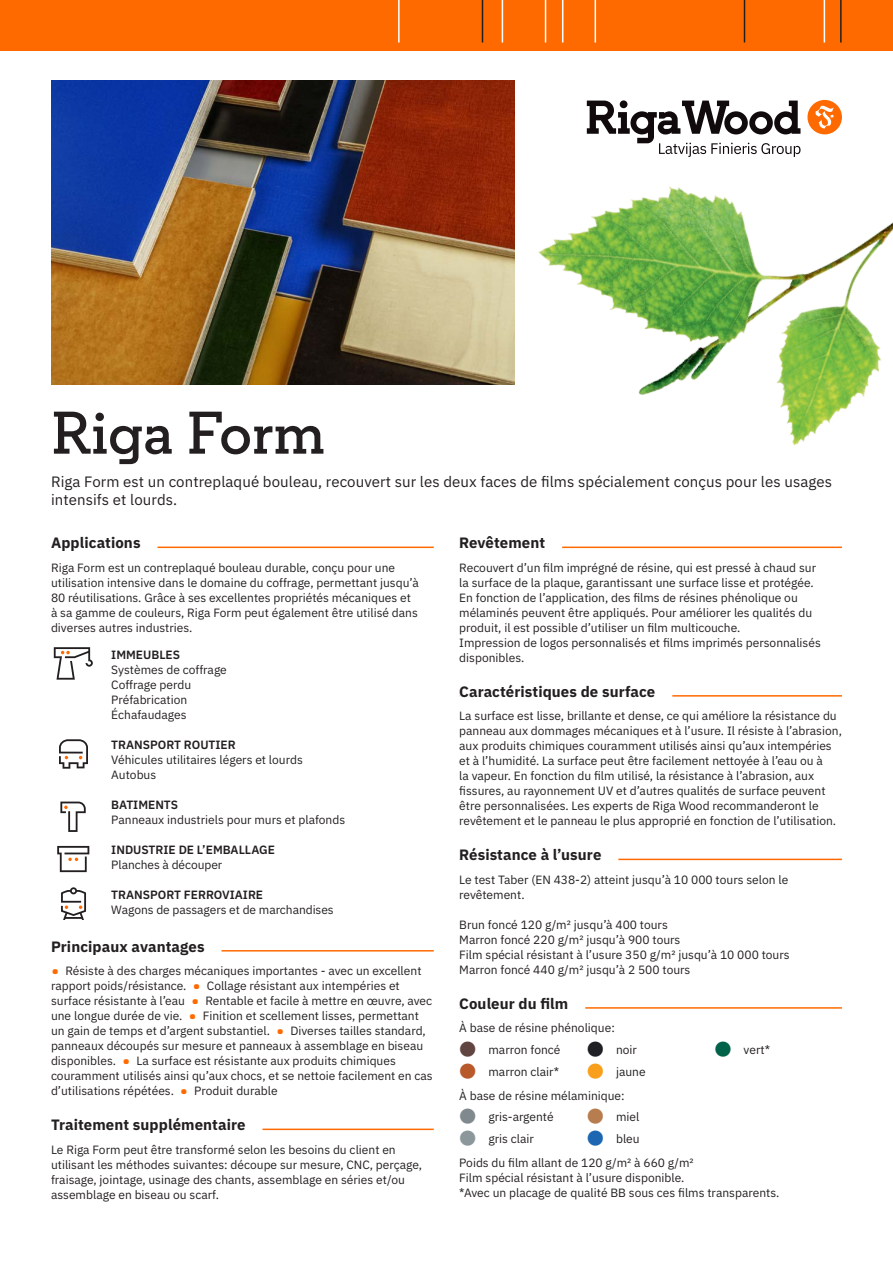
<style>
.page{position:relative;width:893px;height:1263px;background:#fff}
.page>*{position:absolute;margin:0;border:0;box-sizing:border-box;transform-origin:0 0}
.Nosaukums{font:600 60px "Regular Slab";letter-spacing:.005em;color:#231f20}
.Sadaļa{font:700 15px "IBM Plex Sans";letter-spacing:.005em;color:#231f20}
.ievadteksts{font:15px/18px "IBM Plex Sans";letter-spacing:.005em;color:#231f20}
.pamatteksts__6{font:12px/15px "IBM Plex Sans";color:#231f20}
.pamatteksts__3{font:12px/15px "IBM Plex Sans";color:#231f20}
.tabula{font:12px "IBM Plex Sans";color:#231f20}
.Virsraksts_tabulā{font:600 12px "IBM Plex Sans";color:#231f20}
.s1{font-size:21px;color:#ff6a00}
</style>
<div class="page">
<div style="left:0;top:0;width:893px;height:51px;background:#ff6a00"></div>
<hr style="left:398px;top:0;width:2px;height:43px;background:#fff">
<img style="left:475px;top:0;width:418px;height:549px">
<hr style="left:51px;top:547px;width:383px;height:1px;background:#ff6a00">
<div style="left:51px;top:544px;width:106px;height:7px;background:#fff"></div>
<hr style="left:51px;top:950px;width:383px;height:1px;background:#ff6a00">
<div style="left:51px;top:947px;width:170px;height:8px;background:#fff"></div>
<hr style="left:51px;top:1128px;width:383px;height:2px;background:#ff6a00">
<div style="left:51px;top:1126px;width:212px;height:7px;background:#fff"></div>
<hr style="left:459px;top:547px;width:383px;height:1px;background:#ff6a00">
<div style="left:459px;top:544px;width:103px;height:7px;background:#fff"></div>
<hr style="left:459px;top:695px;width:383px;height:2px;background:#ff6a00">
<div style="left:459px;top:692px;width:213px;height:8px;background:#fff"></div>
<hr style="left:459px;top:859px;width:383px;height:1px;background:#ff6a00">
<div style="left:459px;top:856px;width:159px;height:7px;background:#fff"></div>
<hr style="left:459px;top:1007px;width:383px;height:2px;background:#ff6a00">
<div style="left:459px;top:1004px;width:126px;height:8px;background:#fff"></div>
<svg style="left:54px;top:647px;width:39px;height:33px"></svg>
<svg style="left:59px;top:739px;width:29px;height:30px"></svg>
<svg style="left:60px;top:801px;width:26px;height:31px"></svg>
<svg style="left:57px;top:846px;width:32px;height:26px"></svg>
<svg style="left:61px;top:887px;width:25px;height:33px"></svg>
<img style="left:51px;top:81px;width:463px;height:303px">
<p class="Nosaukums" style="left:51px;top:396px;width:275px">Riga Form</p>
<p class="ievadteksts" style="left:51px;top:471px;width:782px">Riga Form est un contreplaqué bouleau, recouvert sur les deux faces de films spécialement conçus pour les usages intensifs et lourds.</p>
<p class="Sadaļa" style="left:51px;top:531px;width:91px">Applications</p>
<p class="pamatteksts__3" style="left:51px;top:559px;width:369px">Riga Form est un contreplaqué bouleau durable, conçu pour une utilisation intensive dans le domaine du coffrage, permettant jusqu’à 80 réutilisations. Grâce à ses excellentes propriétés mécaniques et à sa gamme de couleurs, Riga Form peut également être utilisé dans diverses autres industries.</p>
<p class="Virsraksts_tabulā" style="left:111px;top:645px;width:70px">IMMEUBLES</p>
<p class="tabula" style="left:111px;top:660px;width:117px">Systèmes de coffrage</p>
<p class="tabula" style="left:111px;top:675px;width:81px">Coffrage perdu</p>
<p class="tabula" style="left:111px;top:690px;width:77px">Préfabrication</p>
<p class="tabula" style="left:111px;top:705px;width:77px">Échafaudages</p>
<p class="Virsraksts_tabulā" style="left:111px;top:735px;width:126px">TRANSPORT ROUTIER</p>
<p class="tabula" style="left:111px;top:750px;width:193px">Véhicules utilitaires légers et lourds</p>
<p class="tabula" style="left:111px;top:765px;width:47px">Autobus</p>
<p class="Virsraksts_tabulā" style="left:111px;top:795px;width:68px">BATIMENTS</p>
<p class="tabula" style="left:111px;top:810px;width:235px">Panneaux industriels pour murs et plafonds</p>
<p class="Virsraksts_tabulā" style="left:111px;top:840px;width:165px">INDUSTRIE DE L’EMBALLAGE</p>
<p class="tabula" style="left:111px;top:855px;width:113px">Planches à découper</p>
<p class="Virsraksts_tabulā" style="left:111px;top:885px;width:153px">TRANSPORT FERROVIAIRE</p>
<p class="tabula" style="left:111px;top:900px;width:224px">Wagons de passagers et de marchandises</p>
<p class="Sadaļa" style="left:51px;top:934px;width:155px">Principaux avantages</p>
<p class="pamatteksts__6" style="left:51px;top:962px;width:383px"><span class="s1">•</span> Résiste à des charges mécaniques importantes - avec un excellent rapport poids/résistance. <span class="s1">•</span> Collage résistant aux intempéries et surface résistante à l’eau <span class="s1">•</span> Rentable et facile à mettre en œuvre, avec une longue durée de vie. <span class="s1">•</span> Finition et scellement lisses, permettant un gain de temps et d’argent substantiel. <span class="s1">•</span> Diverses tailles standard, panneaux découpés sur mesure et panneaux à assemblage en biseau disponibles. <span class="s1">•</span> La surface est résistante aux produits chimiques couramment utilisés ainsi qu’aux chocs, et se nettoie facilement en cas d’utilisations répétées. <span class="s1">•</span> Produit durable</p>
<p class="Sadaļa" style="left:51px;top:1113px;width:196px">Traitement supplémentaire</p>
<p class="pamatteksts__6" style="left:51px;top:1141px;width:373px">Le Riga Form peut être transformé selon les besoins du client en utilisant les méthodes suivantes: découpe sur mesure, CNC, perçage, fraisage, jointage, usinage des chants, assemblage en séries et/ou assemblage en biseau ou scarf.</p>
<p class="Sadaļa" style="left:459px;top:531px;width:87px">Revêtement</p>
<p class="pamatteksts__6" style="left:459px;top:559px;width:358px">Recouvert d’un film imprégné de résine, qui est pressé à chaud sur la surface de la plaque, garantissant une surface lisse et protégée.<br>En fonction de l’application, des films de résines phénolique ou mélaminés peuvent être appliqués. Pour améliorer les qualités du produit, il est possible d’utiliser un film multicouche.</p>
<p class="pamatteksts__6" style="left:459px;top:634px;width:363px">Impression de logos personnalisés et films imprimés personnalisés disponibles.</p>
<p class="Sadaļa" style="left:459px;top:679px;width:198px">Caractéristiques de surface</p>
<p class="pamatteksts__6" style="left:459px;top:707px;width:384px">La surface est lisse, brillante et dense, ce qui améliore la résistance du panneau aux dommages mécaniques et à l’usure. Il résiste à l’abrasion, aux produits chimiques couramment utilisés ainsi qu’aux intempéries et à l’humidité. La surface peut être facilement nettoyée à l’eau ou à<br>la vapeur. En fonction du film utilisé, la résistance à l’abrasion, aux fissures, au rayonnement UV et d’autres qualités de surface peuvent être personnalisées. Les experts de Riga Wood recommanderont le revêtement et le panneau le plus approprié en fonction de l’utilisation.</p>
<p class="Sadaļa" style="left:459px;top:843px;width:144px">Résistance à l’usure</p>
<p class="pamatteksts__6" style="left:459px;top:871px;width:331px">Le test Taber (EN 438-2) atteint jusqu’à 10 000 tours selon le revêtement.</p>
<p class="pamatteksts__6" style="left:459px;top:916px;width:210px">Brun foncé 120 g/m2 jusqu’à 400 tours</p>
<p class="pamatteksts__6" style="left:459px;top:931px;width:223px">Marron foncé 220 g/m2 jusqu’à 900 tours</p>
<p class="pamatteksts__6" style="left:459px;top:946px;width:332px">Film spécial résistant à l’usure 350 g/m2 jusqu’à 10 000 tours</p>
<p class="pamatteksts__6" style="left:459px;top:961px;width:233px">Marron foncé 440 g/m2 jusqu’à 2 500 tours</p>
<p class="Sadaļa" style="left:459px;top:991px;width:111px">Couleur du film</p>
<p class="pamatteksts__6" style="left:459px;top:1019px;width:157px">À base de résine phénolique:</p>
<p class="pamatteksts__3" style="left:488px;top:1041px;width:73px">marron foncé</p>
<p class="pamatteksts__3" style="left:616px;top:1041px;width:22px">noir</p>
<p class="pamatteksts__3" style="left:744px;top:1041px;width:28px">vert*</p>
<p class="pamatteksts__3" style="left:488px;top:1063px;width:72px">marron clair*</p>
<p class="pamatteksts__3" style="left:616px;top:1063px;width:31px">jaune</p>
<p class="pamatteksts__6" style="left:459px;top:1087px;width:167px">À base de résine mélaminique:</p>
<p class="pamatteksts__3" style="left:488px;top:1108px;width:67px">gris-argenté</p>
<p class="pamatteksts__3" style="left:616px;top:1108px;width:25px">miel</p>
<p class="pamatteksts__3" style="left:488px;top:1130px;width:47px">gris clair</p>
<p class="pamatteksts__3" style="left:616px;top:1130px;width:25px">bleu</p>
<p class="pamatteksts__6" style="left:459px;top:1154px;width:235px">Poids du film allant de 120 g/m² à 660 g/m²</p>
<p class="pamatteksts__6" style="left:459px;top:1169px;width:227px">Film spécial résistant à l’usure disponible.</p>
<p class="pamatteksts__6" style="left:459px;top:1184px;width:322px">*Avec un placage de qualité BB sous ces films transparents.</p>
</div>
